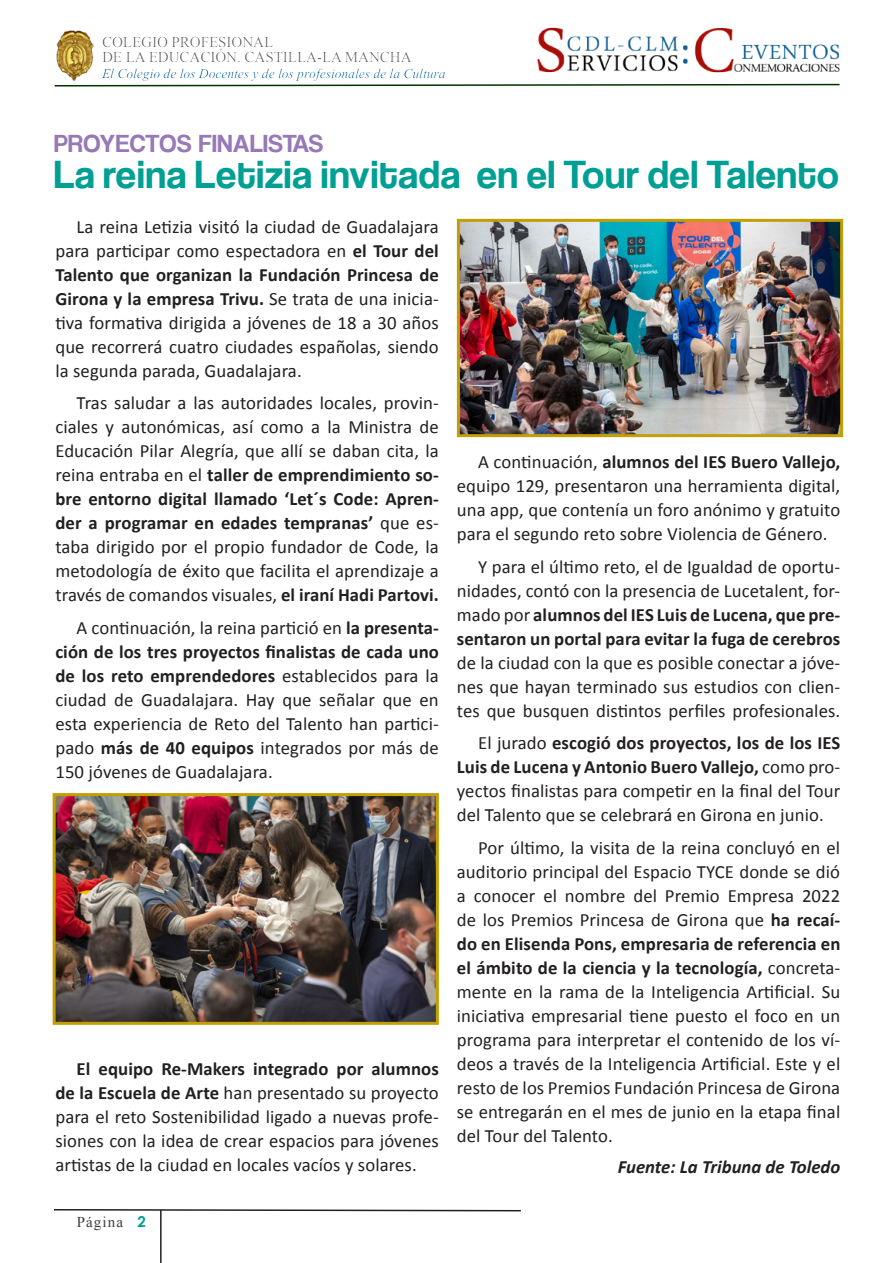
<style>
.page{position:relative;width:893px;height:1263px;background:#fff}
.page>*{position:absolute;margin:0;border:0;box-sizing:border-box;transform-origin:0 0}
.t1{font:40.5px "Coolvetica Rg";letter-spacing:.025em;color:#009f94}
.t2{font:25.5px "Coolvetica Rg";letter-spacing:.025em;color:#9779b7}
.t3{font:18.75px/24px "Calibri";letter-spacing:.005em;color:#231f20;text-align:justify}
.t4{font:italic 700 18.75px "Calibri";color:#231f20}
.t5{font:16.8px "Vijaya";color:#0062a1}
.t6{font:15px/15.5px "Times New Roman";color:#6c6d70}
.t7{font:15px "Times New Roman";letter-spacing:.075em;color:#3e3e3f}
.s1{font-weight:700}
.s2{font-family:"Century Gothic";font-weight:700;color:#009f94}
</style>
<div class="page">
<svg style="left:54px;top:1209px;width:467px;height:3px"></svg>
<hr style="left:160px;top:1210px;width:2px;height:53px;background:#231f20">
<svg style="left:54px;top:84px;width:786px;height:3px"></svg>
<img style="left:56px;top:31px;width:38px;height:50px">
<img style="left:537px;top:27px;width:303px;height:57px">
<img style="left:461px;top:223px;width:378px;height:210px">
<div style="left:457px;top:219px;width:386px;height:218px;border:3px solid #c39f06"></div>
<img style="left:57px;top:797px;width:378px;height:224px">
<div style="left:53px;top:793px;width:386px;height:232px;border:3px solid #c39f06"></div>
<p class="t6" style="left:102px;top:34px;width:311px">COLEGIO PROFESIONAL<br>DE LA EDUCACIÓN. CASTILLA-LA MANCHA</p>
<p class="t5" style="left:102px;top:60px;width:345px">El Colegio de los Docentes y de los profesionales de la Cultura</p>
<p class="t2" style="left:54px;top:128px;width:271px">PROYECTOS FINALISTAS</p>
<p class="t1" style="left:54px;top:150px;width:786px">La reina Letizia invitada en el Tour del Talento</p>
<p class="t3" style="left:55px;top:215px;width:385px;text-indent:21px">La reina Letizia visitó la ciudad de Guadalajara para participar como espectadora en <span class="s1">el Tour del Talento que organizan la Fundación Princesa de Girona y la empresa Trivu.</span> Se trata de una inicia&shy;tiva formativa dirigida a jóvenes de 18 a 30 años que recorrerá cuatro ciudades españolas, siendo la segunda parada, Guadalajara.</p>
<p class="t3" style="left:55px;top:391px;width:385px;text-indent:21px">Tras saludar a las autoridades locales, provin&shy;ciales y autonómicas, así como a la Ministra de Educación Pilar Alegría, que allí se daban cita, la reina entraba en el <span class="s1">taller de emprendimiento so&shy;bre entorno digital llamado ‘Let´s Code: Apren&shy;der a programar en edades tempranas’</span> que es&shy;taba dirigido por el propio fundador de Code, la metodología de éxito que facilita el aprendizaje a través de comandos visuales, <span class="s1">el iraní Hadi Partovi.</span></p>
<p class="t3" style="left:55px;top:616px;width:385px;text-indent:21px">A continuación, la reina partició en <span class="s1">la presenta&shy;ción de los tres proyectos finalistas de cada uno de los reto emprendedores</span> establecidos para la ciudad de Guadalajara. Hay que señalar que en esta experiencia de Reto del Talento han partici&shy;pado <span class="s1">más de 40 equipos</span> integrados por más de 150 jóvenes de Guadalajara.</p>
<p class="t3" style="left:55px;top:1056px;width:385px;text-indent:21px"><span class="s1">El equipo Re-Makers integrado por alumnos de la Escuela de Arte</span> han presentado su proyecto para el reto Sostenibilidad ligado a nuevas profe&shy;siones con la idea de crear espacios para jóvenes artistas de la ciudad en locales vacíos y solares.</p>
<p class="t7" style="left:77px;top:1211px;width:71px">Página <span class="s2">2</span></p>
<p class="t3" style="left:457px;top:450px;width:385px;text-indent:21px">A continuación, <span class="s1">alumnos del IES Buero Vallejo, </span>equipo 129, presentaron una herramienta digital, una app, que contenía un foro anónimo y gratuito para el segundo reto sobre Violencia de Género.</p>
<p class="t3" style="left:457px;top:555px;width:385px;text-indent:21px">Y para el último reto, el de Igualdad de oportu&shy;nidades, contó con la presencia de Lucetalent, for&shy;mado por <span class="s1">alumnos del IES Luis de Lucena, que pre&shy;sentaron un portal para evitar la fuga de cerebros </span>de la ciudad con la que es posible conectar a jóve&shy;nes que hayan terminado sus estudios con clien&shy;tes que busquen distintos perfiles profesionales.</p>
<p class="t3" style="left:457px;top:731px;width:385px;text-indent:21px">El jurado <span class="s1">escogió dos proyectos, los de los IES Luis de Lucena y Antonio Buero Vallejo,</span> como pro&shy;yectos finalistas para competir en la final del Tour del Talento que se celebrará en Girona en junio.</p>
<p class="t3" style="left:457px;top:836px;width:385px;text-indent:21px">Por último, la visita de la reina concluyó en el auditorio principal del Espacio TYCE donde se dió a conocer el nombre del Premio Empresa 2022 de los Premios Princesa de Girona que <span class="s1">ha recaí&shy;do en Elisenda Pons, empresaria de referencia en el ámbito de la ciencia y la tecnología,</span> concreta&shy;mente en la rama de la Inteligencia Artificial. Su iniciativa empresarial tiene puesto el foco en un programa para interpretar el contenido de los ví&shy;deos a través de la Inteligencia Artificial. Este y el resto de los Premios Fundación Princesa de Girona se entregarán en el mes de junio en la etapa final del Tour del Talento.</p>
<p class="t4" style="left:618px;top:1155px;width:224px">Fuente: La Tribuna de Toledo</p>
</div>
